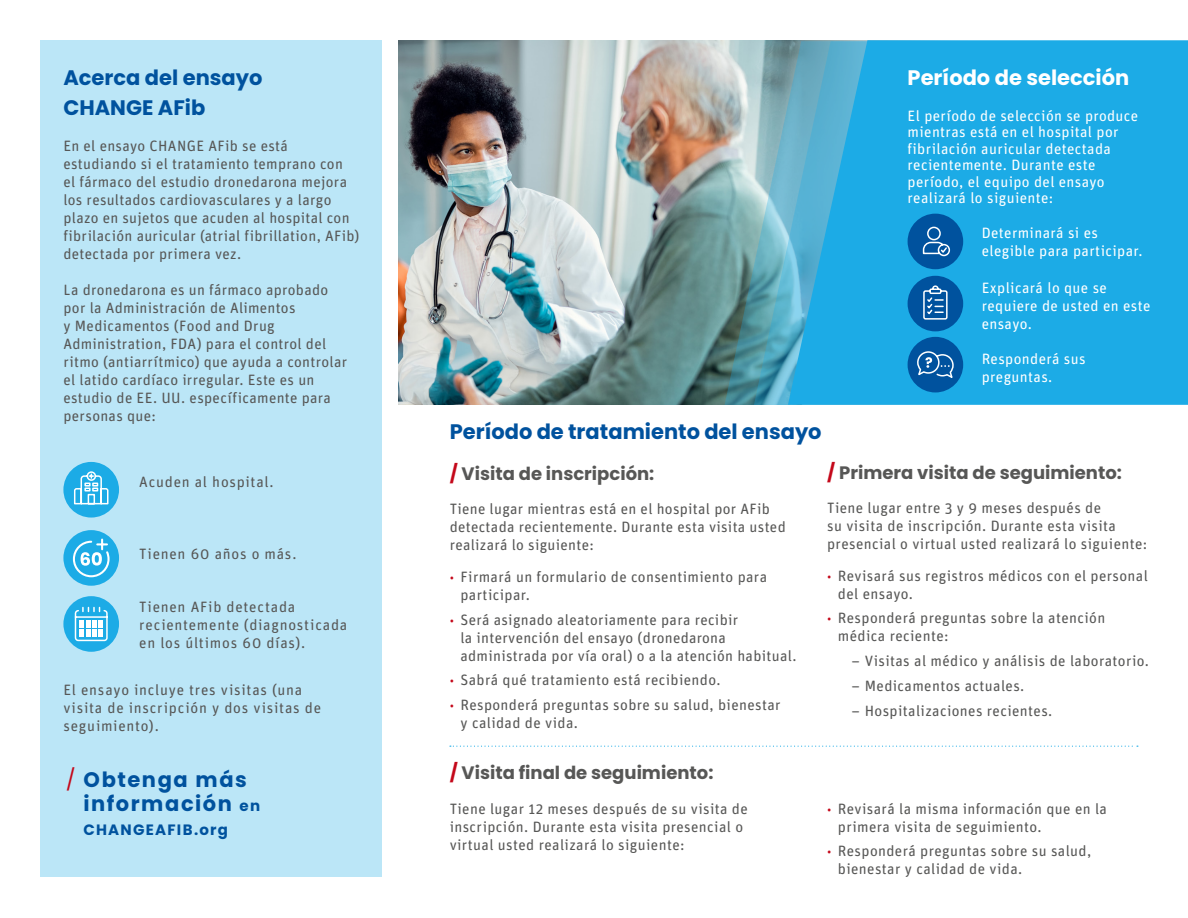
<style>
.page{position:relative;width:1188px;height:918px;background:#fff}
.page>*{position:absolute;margin:0;border:0;box-sizing:border-box;transform-origin:0 0}
.t1{font:700 21px/30px "Poppins";color:#00529e}
.t2{font:700 21px/24px "Poppins";letter-spacing:.075em;color:#00529e}
.t3{font:700 21px "Poppins";color:#fff}
.t4{font:700 18px "Poppins";color:#575756}
.t5{font:15px/18px "Unit Rounded Pro";letter-spacing:.025em;color:#575756}
.t6{font:15px/16.5px "Unit Rounded Pro";letter-spacing:.025em;color:#fff}
.t7{font:15px/18px "Unit Rounded Pro";letter-spacing:.05em;color:#575756}
.t8{font:700 15px "Poppins";letter-spacing:.08em;color:#00529e}
.s1{font-weight:400;color:#c4081a}
.s2{font-size:15px}
.s3{color:#c4081a}
.s4{font-size:12px;color:#c4081a}
</style>
<div class="page">
<img style="left:399px;top:40px;width:389px;height:365px">
<div style="left:40px;top:40px;width:342px;height:838px;background:#bbe6f7"></div>
<svg style="left:450px;top:746px;width:688px;height:1px"></svg>
<svg style="left:724px;top:41px;width:29px;height:364px"></svg>
<svg style="left:753px;top:41px;width:35px;height:364px"></svg>
<svg style="left:788px;top:40px;width:400px;height:365px;fill:#1cabe6"></svg>
<div style="left:908px;top:214px;width:55px;height:55px;background:#00529e;border-radius:50%"></div>
<svg style="left:922px;top:226px;width:29px;height:31px"></svg>
<div style="left:908px;top:276px;width:55px;height:55px;background:#00529e;border-radius:50%"></div>
<svg style="left:923px;top:285px;width:25px;height:35px"></svg>
<div style="left:908px;top:337px;width:55px;height:55px;background:#00529e;border-radius:50%"></div>
<svg style="left:917px;top:351px;width:37px;height:27px"></svg>
<div style="left:63px;top:530px;width:56px;height:56px;background:#1cabe6;border-radius:50%"></div>
<svg style="left:72px;top:537px;width:39px;height:41px"></svg>
<div style="left:63px;top:462px;width:56px;height:56px;background:#1cabe6;border-radius:50%"></div>
<svg style="left:74px;top:471px;width:35px;height:34px"></svg>
<div style="left:63px;top:596px;width:56px;height:56px;background:#1cabe6;border-radius:50%"></div>
<svg style="left:74px;top:606px;width:34px;height:36px"></svg>
<h1 class="t1" style="left:63px;top:63px;width:201px">Acerca del ensayo<br>CHANGE AFib</h1>
<p class="t5" style="left:63px;top:136px;width:298px">En el ensayo CHANGE AFib se está estudiando si el tratamiento temprano con<br>el fármaco del estudio dronedarona mejora los resultados cardiovasculares y a largo plazo en sujetos que acuden al hospital con fibrilación auricular (atrial fibrillation, AFib) detectada por primera vez.</p>
<p class="t5" style="left:63px;top:280px;width:285px">La dronedarona es un fármaco aprobado por la Administración de Alimentos<br>y Medicamentos (Food and Drug Administration, FDA) para el control del ritmo (antiarrítmico) que ayuda a controlar el latido cardíaco irregular. Este es un estudio de EE. UU. específicamente para personas que:</p>
<p class="t7" style="left:139px;top:472px;width:136px">Acuden al hospital.</p>
<p class="t7" style="left:139px;top:544px;width:159px">Tienen 60 años o más.</p>
<p class="t7" style="left:139px;top:597px;width:210px">Tienen AFib detectada recientemente (diagnosticada en los últimos 60 días).</p>
<p class="t7" style="left:63px;top:680px;width:259px">El ensayo incluye tres visitas (una visita de inscripción y dos visitas de seguimiento).</p>
<h1 class="t2" style="left:83px;top:768px;width:178px;text-indent:-18px"><span class="s1">/</span> Obtenga más información <span class="s2">en</span></h1>
<p class="t8" style="left:83px;top:821px;width:146px">CHANGEAFIB.org</p>
<h1 class="t3" style="left:908px;top:66px;width:223px">Período de selección</h1>
<p class="t6" style="left:908px;top:106px;width:232px">El período de selección se produce mientras está en el hospital por fibrilación auricular detectada recientemente. Durante este período, el equipo del ensayo realizará lo siguiente:</p>
<p class="t6" style="left:982px;top:224px;width:162px;line-height:18px">Determinará si es elegible para participar.</p>
<p class="t6" style="left:982px;top:278px;width:170px;line-height:18px">Explicará lo que se requiere de usted en este ensayo.</p>
<p class="t6" style="left:982px;top:349px;width:105px;line-height:18px">Responderá sus preguntas.</p>
<h1 class="t1" style="left:450px;top:417px;width:374px">Período de tratamiento del ensayo</h1>
<p class="t4" style="left:450px;top:463px;width:206px"><span class="s3">/</span> Visita de inscripción:</p>
<p class="t5" style="left:450px;top:499px;width:338px">Tiene lugar mientras está en el hospital por AFib detectada recientemente. Durante esta visita usted realizará lo siguiente:</p>
<p class="t5" style="left:460px;top:567px;width:308px;text-indent:-11px"><span class="s4">•</span> Firmará un formulario de consentimiento para participar.</p>
<p class="t5" style="left:460px;top:610px;width:338px;text-indent:-11px"><span class="s4">•</span> Será asignado aleatoriamente para recibir<br>la intervención del ensayo (dronedarona administrada por vía oral) o a la atención habitual.</p>
<p class="t5" style="left:450px;top:670px;width:272px"><span class="s4">•</span> Sabrá qué tratamiento está recibiendo.</p>
<p class="t5" style="left:460px;top:695px;width:322px;text-indent:-11px"><span class="s4">•</span> Responderá preguntas sobre su salud, bienestar y calidad de vida.</p>
<p class="t4" style="left:827px;top:462px;width:296px"><span class="s3">/</span> Primera visita de seguimiento:</p>
<p class="t5" style="left:827px;top:498px;width:322px">Tiene lugar entre 3 y 9 meses después de<br>su visita de inscripción. Durante esta visita presencial o virtual usted realizará lo siguiente:</p>
<p class="t5" style="left:838px;top:566px;width:311px;text-indent:-11px"><span class="s4">•</span> Revisará sus registros médicos con el personal del ensayo.</p>
<p class="t5" style="left:838px;top:609px;width:269px;text-indent:-11px"><span class="s4">•</span> Responderá preguntas sobre la atención médica reciente:</p>
<p class="t5" style="left:851px;top:651px;width:299px">– Visitas al médico y análisis de laboratorio.</p>
<p class="t5" style="left:851px;top:676px;width:174px">– Medicamentos actuales.</p>
<p class="t5" style="left:851px;top:701px;width:202px">– Hospitalizaciones recientes.</p>
<p class="t4" style="left:450px;top:762px;width:265px"><span class="s3">/</span> Visita final de seguimiento:</p>
<p class="t5" style="left:450px;top:799px;width:300px">Tiene lugar 12 meses después de su visita de inscripción. Durante esta visita presencial o virtual usted realizará lo siguiente:</p>
<p class="t5" style="left:838px;top:799px;width:271px;text-indent:-11px"><span class="s4">•</span> Revisará la misma información que en la primera visita de seguimiento.</p>
<p class="t5" style="left:838px;top:842px;width:255px;text-indent:-11px"><span class="s4">•</span> Responderá preguntas sobre su salud, bienestar y calidad de vida.</p>
</div>
